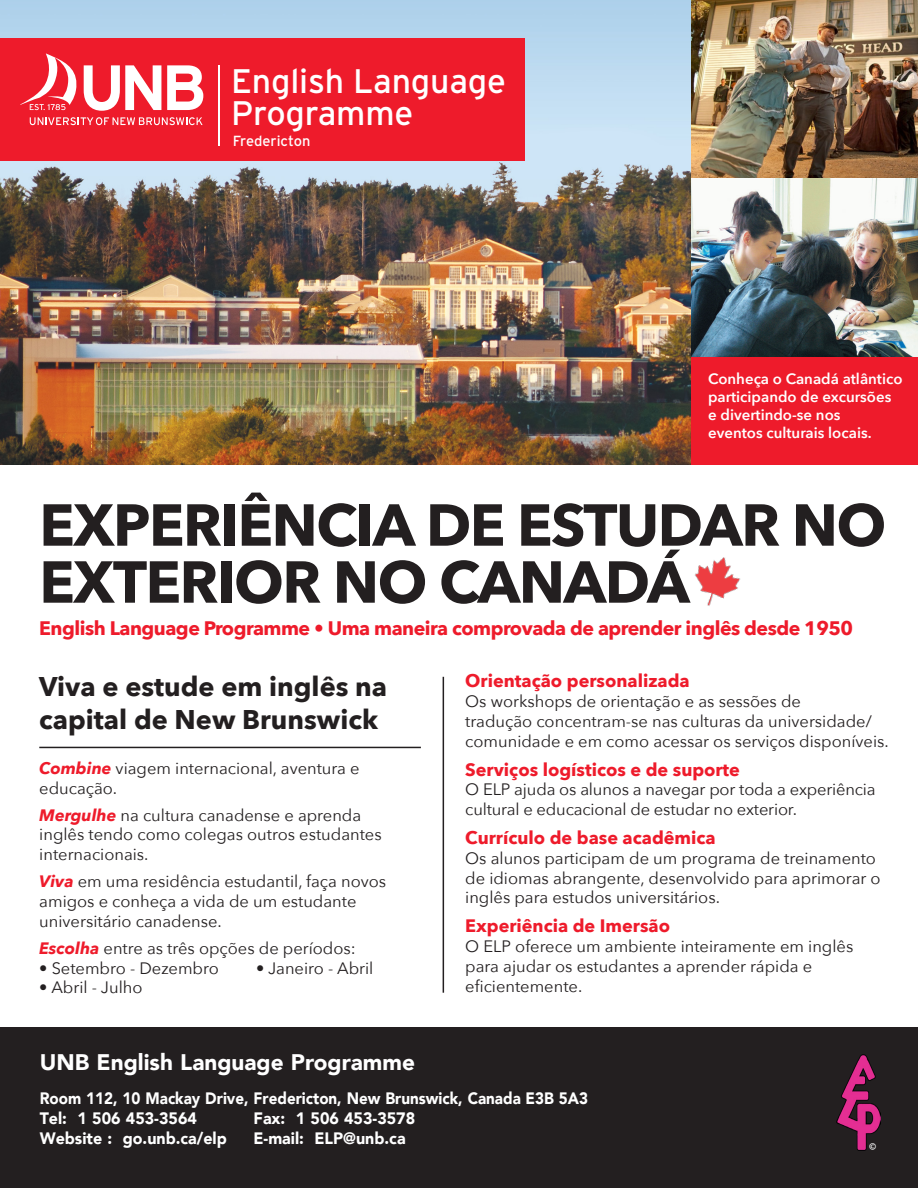
<style>
.page{position:relative;width:918px;height:1188px;background:#fff}
.page>*{position:absolute;margin:0;border:0;box-sizing:border-box;transform-origin:0 0}
.t1{font:700 58.5px/57px "Avenir Next";letter-spacing:-.025em;color:#231f20}
.t2{font:34.05px/32.1px "Interstate";letter-spacing:-.005em;color:#fff}
.t3{font:700 27px/32.4px "Avenir Next";color:#231f20}
.t4{font:900 22.5px "Avenir";color:#fff}
.t5{font:700 19.5px "Avenir Next";letter-spacing:-.025em;color:#ee1b2b}
.t6{font:700 18px "Avenir Next";color:#ee1b2b}
.t7{font:16.5px/19.8px "Avenir Next";color:#231f20}
.t8{font:900 16.5px "Avenir";color:#fff}
.t9{font:900 16.5px "Avenir";color:#fff;scale:.92 1}
.t10{font:600 15px/18px "Avenir Next";color:#fff}
.t11{font:14.7px "Interstate";color:#fff}
.t12{font:700 10.5px "Myriad Pro";color:#fff}
.s1{font-weight:700;font-style:italic;color:#ee1b2b}
</style>
<div class="page">
<img style="left:0;top:0;width:692px;height:464px">
<img style="left:692px;top:0;width:226px;height:355px">
<div style="left:692px;top:355px;width:226px;height:109px;background:#ee1b2b"></div>
<div style="left:0;top:38px;width:524px;height:123px;background:#ee1b2b"></div>
<svg style="left:167px;top:65px;width:36px;height:45px"></svg>
<svg style="left:30px;top:117px;width:173px;height:8px"></svg>
<svg style="left:20px;top:53px;width:141px;height:58px"></svg>
<hr style="left:218px;top:65px;width:1px;height:81px;background:#fff">
<div style="left:0;top:1028px;width:918px;height:160px;background:#231f20"></div>
<img style="left:837px;top:1054px;width:43px;height:97px">
<hr style="left:39px;top:747px;width:382px;height:1px;background:#231f20">
<hr style="left:443px;top:677px;width:1px;height:316px;background:#231f20">
<img style="left:695px;top:557px;width:46px;height:49px">
<p class="t2" style="left:231px;top:65px;width:276px">English Language<br>Programme</p>
<p class="t11" style="left:233px;top:133px;width:79px">Fredericton</p>
<p class="t10" style="left:708px;top:370px;width:196px">Conheça o Canadá atlântico participando de excursões e divertindo-se nos<br>eventos culturais locais.</p>
<p class="t1" style="left:39px;top:496px;width:848px">EXPERIÊNCIA DE ESTUDAR NO<br>EXTERIOR NO CANADÁ</p>
<p class="t5" style="left:39px;top:612px;width:815px">English Language Programme • Uma maneira comprovada de aprender inglês desde 1950</p>
<p class="t3" style="left:39px;top:670px;width:349px">Viva e estude em inglês na capital de New Brunswick</p>
<p class="t7" style="left:39px;top:757px;width:322px"><span class="s1">Combine</span> viagem internacional, aventura e educação.</p>
<p class="t7" style="left:39px;top:804px;width:344px"><span class="s1">Mergulhe</span> na cultura canadense e aprenda inglês tendo como colegas outros estudantes internacionais.</p>
<p class="t7" style="left:39px;top:871px;width:348px"><span class="s1">Viva</span> em uma residência estudantil, faça novos amigos e conheça a vida de um estudante universitário canadense.</p>
<p class="t7" style="left:39px;top:937px;width:318px"><span class="s1">Escolha</span> entre as três opções de períodos:</p>
<p class="t7" style="left:39px;top:957px;width:181px">• Setembro - Dezembro</p>
<p class="t7" style="left:256px;top:957px;width:119px">• Janeiro - Abril</p>
<p class="t7" style="left:39px;top:977px;width:105px">• Abril - Julho</p>
<p class="t6" style="left:465px;top:665px;width:226px">Orientação personalizada</p>
<p class="t7" style="left:465px;top:691px;width:425px">Os workshops de orientação e as sessões de<br>tradução concentram-se nas culturas da universidade/ comunidade e em como acessar os serviços disponíveis.</p>
<p class="t6" style="left:465px;top:754px;width:276px">Serviços logísticos e de suporte</p>
<p class="t7" style="left:465px;top:779px;width:412px">O ELP ajuda os alunos a navegar por toda a experiência cultural e educacional de estudar no exterior.</p>
<p class="t6" style="left:465px;top:822px;width:252px">Currículo de base acadêmica</p>
<p class="t7" style="left:465px;top:847px;width:417px">Os alunos participam de um programa de treinamento de idiomas abrangente, desenvolvido para aprimorar o inglês para estudos universitários.</p>
<p class="t6" style="left:465px;top:910px;width:206px">Experiência de Imersão</p>
<p class="t7" style="left:465px;top:936px;width:390px">O ELP oferece um ambiente inteiramente em inglês para ajudar os estudantes a aprender rápida e eficientemente.</p>
<p class="t4" style="left:40px;top:1043px;width:377px">UNB English Language Programme</p>
<p class="t9" style="left:40px;top:1084px;width:598px">Room 112, 10 Mackay Drive, Fredericton, New Brunswick, Canada E3B 5A3</p>
<p class="t8" style="left:40px;top:1104px;width:159px">Tel: 1 506 453-3564</p>
<p class="t8" style="left:254px;top:1104px;width:163px">Fax: 1 506 453-3578</p>
<p class="t8" style="left:40px;top:1124px;width:189px">Website : go.unb.ca/elp</p>
<p class="t8" style="left:254px;top:1124px;width:154px">E-mail: ELP@unb.ca</p>
<p class="t12" style="left:869px;top:1140px;width:9px">©</p>
</div>
